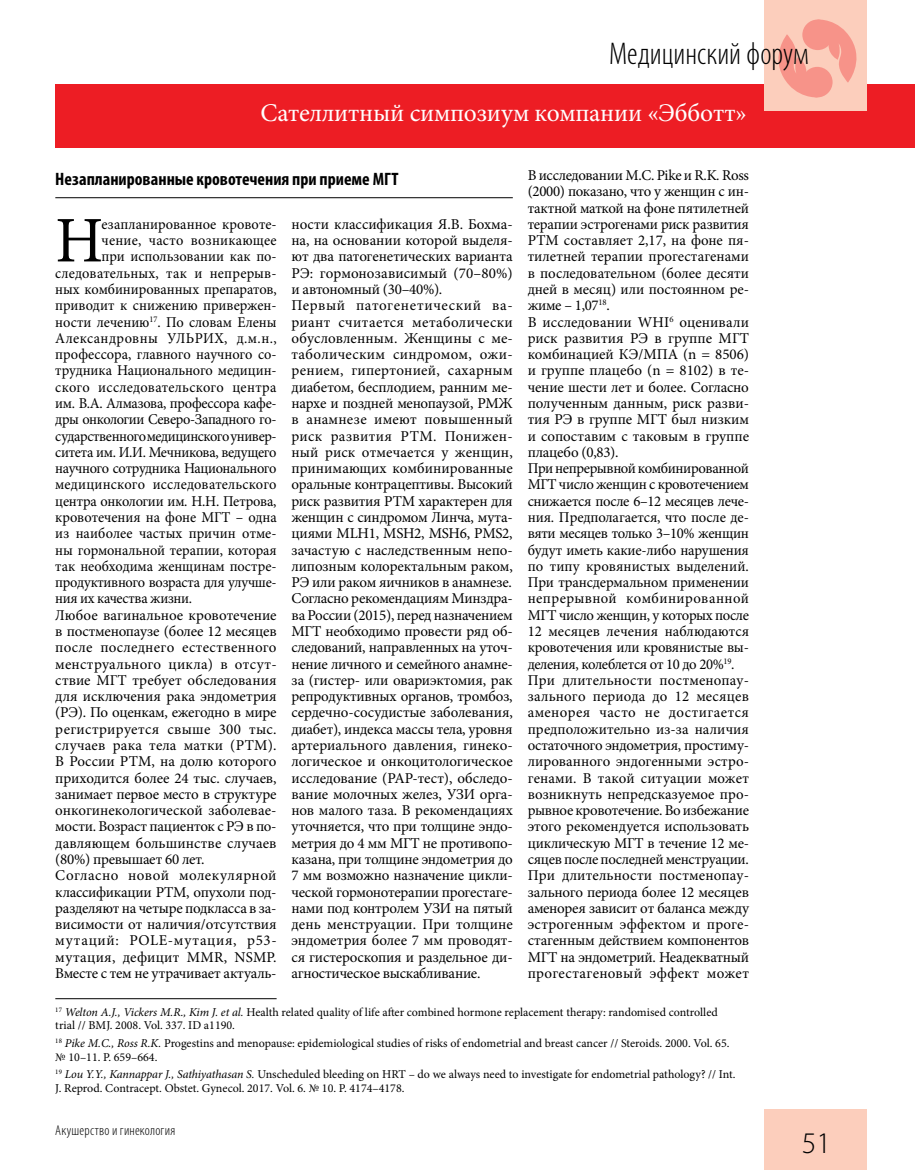
<style>
.page{position:relative;width:915px;height:1170px;background:#fff}
.page>*{position:absolute;margin:0;border:0;box-sizing:border-box;transform-origin:0 0}
.t1{font:65.1px "Minion Pro";color:#000;scale:.96 1}
.t2{font:300 condensed 31.5px "Myriad Pro";color:#000}
.t3{font:300 30px "Myriad Pro";color:#000}
.t4{font:25.5px "Minion Pro";letter-spacing:-.01em;color:#fff}
.t5{font:700 condensed 18px "Myriad Pro";color:#000}
.t6{font:15px/16.4px "Minion Pro";letter-spacing:-.005em;color:#000}
.t7{font:15px "Minion Pro";letter-spacing:-.005em;color:#000;scale:.96 1}
.t8{font:15px "Minion Pro";letter-spacing:-.025em;color:#000;scale:.96 1}
.t9{font:15px "Minion Pro";letter-spacing:.015em;color:#000}
.t10{font:15px "Minion Pro";letter-spacing:.02em;color:#000}
.t11{font:15px "Minion Pro";letter-spacing:.015em;color:#000;scale:.96 1}
.t12{font:15px "Minion Pro";letter-spacing:-.03em;color:#000;scale:.96 1}
.t13{font:15px "Minion Pro";letter-spacing:.02em;color:#000;scale:.96 1}
.t14{font:15px "Minion Pro";letter-spacing:.03em;color:#000;scale:.96 1}
.t15{font:15px "Minion Pro";letter-spacing:.03em;color:#000}
.t16{font:15px "Minion Pro";letter-spacing:.04em;color:#000}
.t17{font:300 condensed 14.25px "Myriad Pro";letter-spacing:.015em;color:#000}
.t18{font:12px/13.5px "Minion Pro";color:#000}
.s1{font-style:italic}
</style>
<div class="page">
<div style="left:55px;top:84px;width:859px;height:63px;background:#ed1d24"></div>
<div style="left:764px;top:0;width:102px;height:111px;background:#fccebc"></div>
<div style="left:764px;top:1108px;width:102px;height:61px;background:#fccebc"></div>
<svg style="left:778px;top:19px;width:79px;height:79px"></svg>
<hr style="left:55px;top:197px;width:457px;height:1px;background:#000">
<hr style="left:55px;top:998px;width:221px;height:1px;background:#000">
<h2 class="t2" style="left:608px;top:35px;width:201px">Медицинский форум</h2>
<h3 class="t4" style="left:260px;top:95px;width:487px">Сателлитный симпозиум компании «Эбботт»</h3>
<p class="t6" style="left:527px;top:167px;width:223px">В исследовании M.C. Pike и R.K<span class="s1">.</span> Ross (2000) показано, что у женщин с ин&shy;тактной маткой на фоне пятилетней терапии эстрогенами риск развития<br>РТМ составляет 2,17, на фоне пя&shy;тилетней терапии прогестагенами в последовательном (более десяти дней в месяц) или постоянном ре&shy;жиме – 1,07<sup>18</sup>.<br>В исследовании WHI<sup>6</sup> оценивали риск развития РЭ в группе МГТ комбинацией КЭ/МПА (n = 8506) и группе плацебо (n = 8102) в те&shy;чение шести лет и более. Согласно полученным данным, риск разви&shy;тия РЭ в группе МГТ был низким и сопоставим с таковым в группе плацебо (0,83).<br>При непрерывной комбинированной<br>МГТ число женщин с кровотечением снижается после 6–12 месяцев лече&shy;ния. Предполагается, что после де&shy;вяти месяцев только 3–10% женщин будут иметь какие-либо нарушения по типу кровянистых выделений.<br>При трансдермальном применении непрерывной комбинированной<br>МГТ число женщин, у которых после<br>12 месяцев лечения наблюдаются кровотечения или кровянистые вы&shy;деления, колеблется от 10 до 20%<sup>19</sup>.<br>При длительности постменопау&shy;зального периода до 12 месяцев аменорея часто не достигается предположительно из-за наличия остаточного эндометрия, простиму&shy;лированного эндогенными эстро&shy;генами. В такой ситуации может возникнуть непредсказуемое про&shy;рывное кровотечение. Во избежание этого рекомендуется использовать циклическую МГТ в течение 12 ме&shy;сяцев после последней менструации.<br>При длительности постменопау&shy;зального периода более 12 месяцев аменорея зависит от баланса между эстрогенным эффектом и проге&shy;стагенным действием компонентов<br>МГТ на эндометрий. Неадекватный прогестагеновый эффект может</p>
<p class="t18" style="left:55px;top:1005px;width:663px"><sup>17</sup> <span class="s1">Welton A.J., Vickers M.R., Kim J. et al.</span> Health related quality of life after combined hormone replacement therapy: randomised controlled trial // BMJ. 2008. Vol. 337. ID a1190.</p>
<p class="t18" style="left:55px;top:1036px;width:675px"><sup>18</sup> <span class="s1">Pike M.C., Ross R.K.</span> Progestins and menopause: epidemiological studies of risks of endometrial and breast cancer // Steroids. 2000. Vol. 65. № 10–11. P. 659–664.</p>
<p class="t18" style="left:55px;top:1067px;width:681px"><sup>19</sup> <span class="s1">Lou Y.Y., Kannappar J., Sathiyathasan S.</span> Unscheduled bleeding on HRT – do we always need to investigate for endometrial pathology? // Int.<br>J. Reprod. Contracept. Obstet. Gynecol. 2017. Vol. 6. № 10. P. 4174–4178.</p>
<p class="t5" style="left:55px;top:167px;width:344px">Незапланированные кровотечения при приеме МГТ</p>
<h1 class="t1" style="left:55px;top:197px;width:51px">Н</h1>
<p class="t7" style="left:102px;top:214px;width:184px">езапланированное кровоте-</p>
<p class="t6" style="left:291px;top:216px;width:223px">ности классификация Я.В. Бохма&shy;на, на основании которой выделя&shy;ют два патогенетических варианта<br>РЭ: гормонозависимый (70–80%) и автономный (30–40%).<br>Первый патогенетический ва&shy;риант считается метаболически обусловленным. Женщины с ме&shy;таболическим синдромом, ожи&shy;рением, гипертонией, сахарным диабетом, бесплодием, ранним ме&shy;нархе и поздней менопаузой, РМЖ в анамнезе имеют повышенный риск развития РТМ. Понижен&shy;ный риск отмечается у женщин, принимающих комбинированные оральные контрацептивы. Высокий риск развития РТМ характерен для женщин с синдромом Линча, мута&shy;циями MLH1, MSH2, MSH6, PMS2, зачастую с наследственным непо&shy;липозным колоректальным раком,<br>РЭ или раком яичников в анамнезе.<br>Согласно рекомендациям Минздра&shy;ва России (2015), перед назначением<br>МГТ необходимо провести ряд об&shy;следований, направленных на уточ&shy;нение личного и семейного анамне&shy;за (гистер- или овариэктомия, рак репродуктивных органов, тромбоз, сердечно-сосудистые заболевания, диабет), индекса массы тела, уровня артериального давления, гинеко&shy;логическое и онкоцитологическое исследование (PAP-тест), обследо&shy;вание молочных желез, УЗИ орга&shy;нов малого таза. В рекомендациях уточняется, что при толщине эндо&shy;метрия до 4 мм МГТ не противопо&shy;казана, при толщине эндометрия до<br>7 мм возможно назначение цикли&shy;ческой гормонотерапии прогестаге&shy;нами под контролем УЗИ на пятый день менструации. При толщине эндометрия более 7 мм проводят&shy;ся гистероскопия и раздельное ди&shy;агностическое выскабливание.</p>
<p class="t11" style="left:102px;top:230px;width:184px">чение, часто возникающее</p>
<p class="t7" style="left:102px;top:246px;width:184px">при использовании как по-</p>
<p class="t11" style="left:55px;top:263px;width:232px">следовательных, так и непрерыв-</p>
<p class="t7" style="left:55px;top:279px;width:232px">ных комбинированных препаратов,</p>
<p class="t7" style="left:55px;top:295px;width:232px">приводит к снижению привержен-</p>
<p class="t7" style="left:55px;top:312px;width:232px">ности лечению<sup>17</sup>. По словам Елены</p>
<p class="t14" style="left:55px;top:328px;width:232px">Александровны УЛЬРИХ, д.м.н.,</p>
<p class="t7" style="left:55px;top:344px;width:232px">профессора, главного научного со-</p>
<p class="t7" style="left:55px;top:360px;width:232px">трудника Национального медицин-</p>
<p class="t13" style="left:55px;top:377px;width:232px">ского исследовательского центра</p>
<p class="t7" style="left:55px;top:393px;width:232px">им. В.А. Алмазова, профессора кафе-</p>
<p class="t8" style="left:55px;top:409px;width:232px">дры онкологии Северо-Западного го-</p>
<p class="t12" style="left:55px;top:425px;width:232px">сударственного медицинского универ-</p>
<p class="t8" style="left:55px;top:442px;width:232px">ситета им. И.И. Мечникова, ведущего</p>
<p class="t8" style="left:55px;top:458px;width:232px">научного сотрудника Национального</p>
<p class="t7" style="left:55px;top:474px;width:232px">медицинского исследовательского</p>
<p class="t7" style="left:55px;top:491px;width:232px">центра онкологии им. Н.Н. Петрова,</p>
<p class="t7" style="left:55px;top:507px;width:232px">кровотечения на фоне МГТ – одна</p>
<p class="t7" style="left:55px;top:523px;width:232px">из наиболее частых причин отме-</p>
<p class="t7" style="left:55px;top:539px;width:232px">ны гормональной терапии, которая</p>
<p class="t7" style="left:55px;top:556px;width:232px">так необходима женщинам постре-</p>
<p class="t8" style="left:55px;top:572px;width:232px">продуктивного возраста для улучше-</p>
<p class="t8" style="left:55px;top:588px;width:144px">ния их качества жизни.</p>
<p class="t6" style="left:55px;top:606px;width:223px">Любое вагинальное кровотечение</p>
<p class="t6" style="left:55px;top:623px;width:223px">в постменопаузе (более 12 месяцев</p>
<p class="t10" style="left:55px;top:637px;width:223px">после последнего естественного</p>
<p class="t9" style="left:55px;top:653px;width:223px">менструального цикла) в отсут-</p>
<p class="t6" style="left:55px;top:672px;width:223px">ствие МГТ требует обследования</p>
<p class="t6" style="left:55px;top:688px;width:223px">для исключения рака эндометрия</p>
<p class="t6" style="left:55px;top:704px;width:223px">(РЭ). По оценкам, ежегодно в мире</p>
<p class="t10" style="left:55px;top:718px;width:223px">регистрируется свыше 300 тыс.</p>
<p class="t9" style="left:55px;top:735px;width:223px">случаев рака тела матки (РТМ).</p>
<p class="t6" style="left:55px;top:753px;width:223px">В России РТМ, на долю которого</p>
<p class="t6" style="left:55px;top:769px;width:223px">приходится более 24 тыс. случаев,</p>
<p class="t6" style="left:55px;top:785px;width:223px">занимает первое место в структуре</p>
<p class="t6" style="left:55px;top:802px;width:223px">онкогинекологической заболевае-</p>
<p class="t6" style="left:55px;top:818px;width:223px">мости. Возраст пациенток с РЭ в по-</p>
<p class="t6" style="left:55px;top:834px;width:223px">давляющем большинстве случаев</p>
<p class="t6" style="left:55px;top:851px;width:151px">(80%) превышает 60 лет.</p>
<p class="t15" style="left:55px;top:865px;width:223px">Согласно новой молекулярной</p>
<p class="t6" style="left:55px;top:883px;width:221px">классификации РТМ, опухоли под-</p>
<p class="t6" style="left:55px;top:899px;width:223px">разделяют на четыре подкласса в за-</p>
<p class="t6" style="left:55px;top:916px;width:223px">висимости от наличия/отсутствия</p>
<p class="t16" style="left:55px;top:930px;width:223px">мутаций: POLE-мутация, p53-</p>
<p class="t9" style="left:55px;top:946px;width:223px">мутация, дефицит MMR, NSMP.</p>
<p class="t6" style="left:55px;top:964px;width:223px">Вместе с тем не утрачивает актуаль-</p>
<p class="t17" style="left:55px;top:1121px;width:121px">Акушерство и гинекология</p>
<h3 class="t3" style="left:801px;top:1125px;width:31px">51</h3>
</div>
